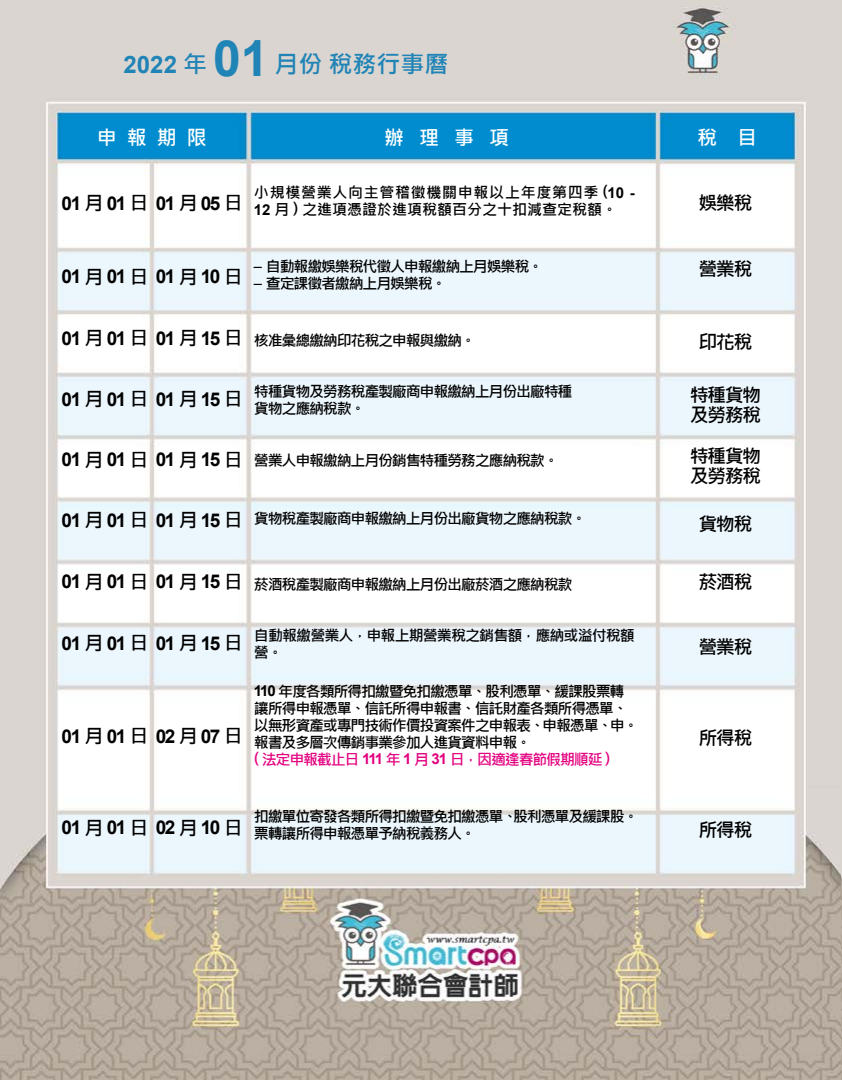
<style>
.page{position:relative;width:842px;height:1080px;background:#fff}
.page>*{position:absolute;margin:0;border:0;box-sizing:border-box;transform-origin:0 0}
.內文標題{font:700 24px "Microsoft Jheng Hei";color:#2084b6}
.內文標題-2{font:700 20px "Microsoft Jheng Hei";color:#fff}
.內文標題-3{font:700 19px "Arial";letter-spacing:-.08em;color:#000}
.內文標題-4{font:700 19px "Microsoft Jheng Hei";letter-spacing:-.08em;color:#000}
.內文標題-5{font:700 15px/17px "Microsoft Jheng Hei";letter-spacing:-.08em;color:#000}
.內文標題-6{font:700 15px/17px "Microsoft Jheng Hei";letter-spacing:.045em;color:#000}
.內文標題-7{font:700 15px/17px "Microsoft Jheng Hei";letter-spacing:-.06em;color:#000}
.內文標題-8{font:700 15px "Microsoft Jheng Hei";letter-spacing:-.08em;color:#e4007f}
.s1{font-family:"Arial"}
.s2{font-family:"Arial";font-size:50px}
.s3{font-family:"Microsoft Jheng Hei"}
</style>
<div class="page">
<img style="left:1px;top:0;width:841px;height:1080px">
<p class="內文標題" style="left:124px;top:49px;width:327px"><span class="s1">2022</span> 年 <span class="s2">01</span> 月份 稅務行事曆</p>
<p class="內文標題-2" style="left:97px;top:125px;width:112px">申 報 期 限</p>
<p class="內文標題-2" style="left:384px;top:125px;width:126px">辦 理 事 項</p>
<p class="內文標題-2" style="left:697px;top:125px;width:61px">稅 目</p>
<p class="內文標題-3" style="left:62px;top:190px;width:183px">01<span class="s3">月</span>01<span class="s3">日</span> 01<span class="s3">月</span>05<span class="s3">日</span></p>
<p class="內文標題-6" style="left:254px;top:184px;width:382px">小規模營業人向主管稽徵機關申報以上年度第四季 (<span class="s1">10 -<br>12</span> 月 ) 之進項憑證於進項稅額百分之十扣減查定稅額。</p>
<p class="內文標題-4" style="left:699px;top:191px;width:55px">娛樂稅</p>
<p class="內文標題-3" style="left:62px;top:263px;width:183px">01<span class="s3">月</span>01<span class="s3">日</span> 01<span class="s3">月</span>10<span class="s3">日</span></p>
<p class="內文標題-5" style="left:254px;top:258px;width:291px">– 自動報繳娛樂稅代徵人申報繳納上月娛樂稅。</p>
<p class="內文標題-5" style="left:254px;top:275px;width:194px">– 查定課徵者繳納上月娛樂稅。</p>
<p class="內文標題-4" style="left:699px;top:257px;width:55px">營業稅</p>
<p class="內文標題-3" style="left:62px;top:325px;width:183px">01<span class="s3">月</span>01<span class="s3">日</span> 01<span class="s3">月</span>15<span class="s3">日</span></p>
<p class="內文標題-5" style="left:254px;top:332px;width:223px">核准彙總繳納印花稅之申報與繳納。</p>
<p class="內文標題-4" style="left:699px;top:331px;width:55px">印花稅</p>
<p class="內文標題-3" style="left:62px;top:386px;width:183px">01<span class="s3">月</span>01<span class="s3">日</span> 01<span class="s3">月</span>15<span class="s3">日</span></p>
<p class="內文標題-3" style="left:62px;top:446px;width:183px">01<span class="s3">月</span>01<span class="s3">日</span> 01<span class="s3">月</span>15<span class="s3">日</span></p>
<p class="內文標題-5" style="left:254px;top:383px;width:320px">特種貨物及勞務稅產製廠商申報繳納上月份出廠特種</p>
<p class="內文標題-5" style="left:254px;top:400px;width:113px">貨物之應納稅款。</p>
<p class="內文標題-5" style="left:254px;top:452px;width:306px">營業人申報繳納上月份銷售特種勞務之應納稅款。</p>
<p class="內文標題-4" style="left:690px;top:383px;width:73px">特種貨物</p>
<p class="內文標題-4" style="left:690px;top:403px;width:73px">及勞務稅</p>
<p class="內文標題-4" style="left:690px;top:444px;width:73px">特種貨物</p>
<p class="內文標題-4" style="left:690px;top:464px;width:73px">及勞務稅</p>
<p class="內文標題-3" style="left:62px;top:506px;width:183px">01<span class="s3">月</span>01<span class="s3">日</span> 01<span class="s3">月</span>15<span class="s3">日</span></p>
<p class="內文標題-5" style="left:254px;top:510px;width:334px">貨物稅產製廠商申報繳納上月份出廠貨物之應納稅款。</p>
<p class="內文標題-4" style="left:699px;top:512px;width:55px">貨物稅</p>
<p class="內文標題-3" style="left:62px;top:568px;width:183px">01<span class="s3">月</span>01<span class="s3">日</span> 01<span class="s3">月</span>15<span class="s3">日</span></p>
<p class="內文標題-5" style="left:254px;top:576px;width:320px">菸酒稅產製廠商申報繳納上月份出廠菸酒之應納稅款</p>
<p class="內文標題-4" style="left:699px;top:570px;width:55px">菸酒稅</p>
<p class="內文標題-3" style="left:62px;top:630px;width:183px">01<span class="s3">月</span>01<span class="s3">日</span> 01<span class="s3">月</span>15<span class="s3">日</span></p>
<p class="內文標題-7" style="left:254px;top:627px;width:382px">自動報繳營業人，申報上期營業稅之銷售額，應納或溢付稅額營。</p>
<p class="內文標題-4" style="left:699px;top:635px;width:55px">營業稅</p>
<p class="內文標題-3" style="left:62px;top:722px;width:183px">01<span class="s3">月</span>01<span class="s3">日</span> 02<span class="s3">月</span>07<span class="s3">日</span></p>
<p class="內文標題-5" style="left:254px;top:683px;width:372px"><span class="s1">110</span> 年度各類所得扣繳暨免扣繳憑單、股利憑單、緩課股票轉</p>
<p class="內文標題-5" style="left:254px;top:700px;width:375px">讓所得申報憑單、信託所得申報書、信託財產各類所得憑單、</p>
<p class="內文標題-5" style="left:254px;top:717px;width:386px">以無形資產或專門技術作價投資案件之申報表、申報憑單、申。報書及多層次傳銷事業參加人進貨資料申報。</p>
<p class="內文標題-8" style="left:254px;top:750px;width:358px">( 法定申報截止日 <span class="s1">111</span> 年 <span class="s1">1</span> 月 <span class="s1">31</span> 日，因適逢春節假期順延 )</p>
<p class="內文標題-4" style="left:699px;top:726px;width:55px">所得稅</p>
<p class="內文標題-3" style="left:62px;top:814px;width:183px">01<span class="s3">月</span>01<span class="s3">日</span> 02<span class="s3">月</span>10<span class="s3">日</span></p>
<p class="內文標題-5" style="left:254px;top:808px;width:386px">扣繳單位寄發各類所得扣繳暨免扣繳憑單、股利憑單及緩課股。票轉讓所得申報憑單予納稅義務人。</p>
<p class="內文標題-4" style="left:699px;top:818px;width:55px">所得稅</p>
</div>
